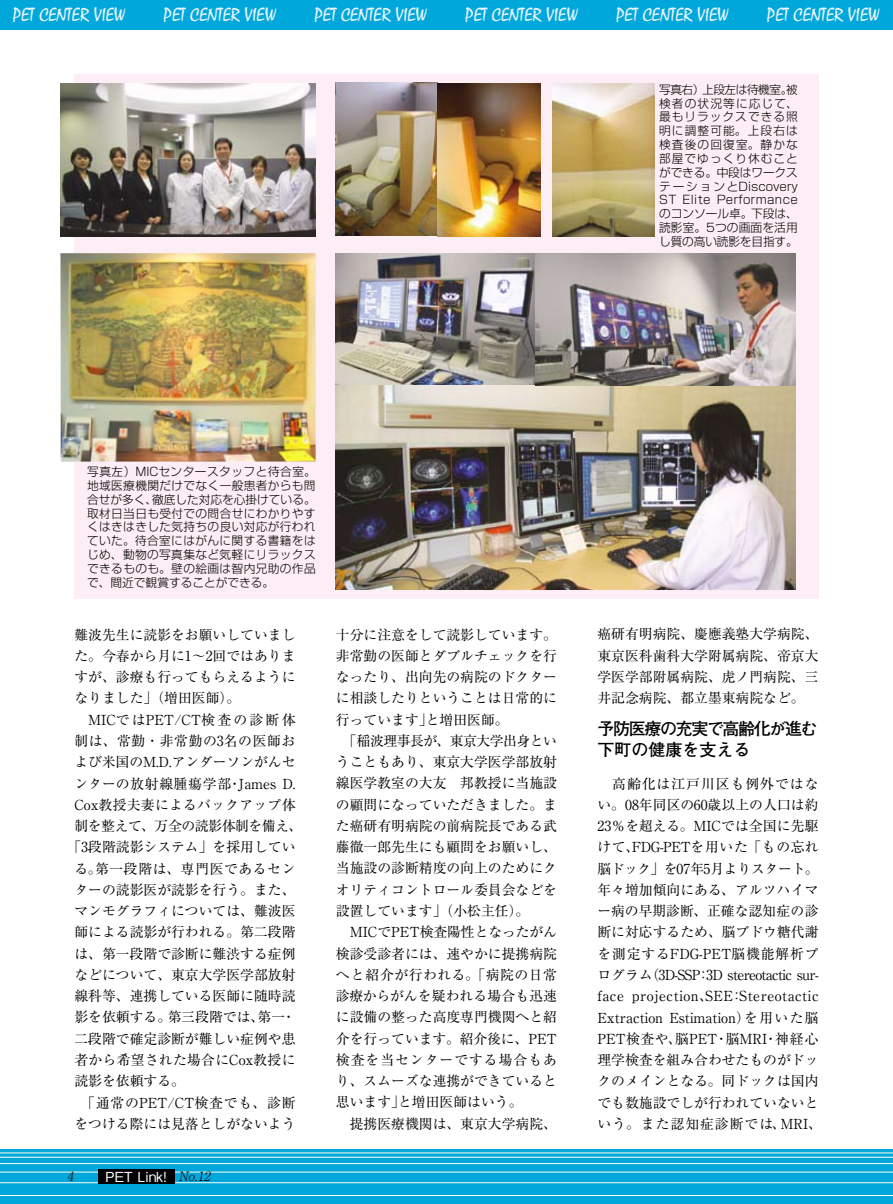
<style>
.page{position:relative;width:893px;height:1204px;background:#fff}
.page>*{position:absolute;margin:0;border:0;box-sizing:border-box;transform-origin:0 0}
.t1{font:19.2px "Mistral";color:#eaf6fd}
.t2{font:700 16.95px/21.3px "Futo Go B101 Pro";letter-spacing:-.08em;color:#000}
.t3{font:13.8px/21.3px "Ryumin Pro";color:#000}
.t4{font:13.8px "Ryumin Pro";letter-spacing:.02em;color:#000}
.t5{font:13.8px "Ryumin Pro";letter-spacing:.025em;color:#000}
.t6{font:13.8px "Ryumin Pro";letter-spacing:.06em;color:#000}
.t7{font:13.8px "Ryumin Pro";letter-spacing:-.03em;color:#000}
.t8{font:13.8px "Ryumin Pro";letter-spacing:.045em;color:#000}
.t9{font:13.8px "Ryumin Pro";letter-spacing:.04em;color:#000}
.t10{font:500 13.8px "Gothic BBB Pro";letter-spacing:-.47em;color:#fff}
.t11{font:13.65px "Ryumin Pro";letter-spacing:.005em;color:#000}
.t12{font:italic 300 12.75px "Ryumin Pro";color:#000}
.t13{font:300 11.7px/13.8px "Shin Go Pro";letter-spacing:.03em;color:#000;text-align:justify}
.s1{font-size:13.8px}
.s2{font-family:"Ryumin Pro";font-weight:300;font-style:italic;font-size:12.75px;color:#000}
</style>
<div class="page">
<div style="left:0;top:0;width:893px;height:30px;background:#00a7db"></div>
<div style="left:0;top:1149px;width:893px;height:54px;background:#00a7db"></div>
<hr style="left:0;top:1152px;width:893px;height:1px;background:#fffeee">
<hr style="left:0;top:1156px;width:893px;height:1px;background:#fffeee">
<hr style="left:0;top:1163px;width:893px;height:1px;background:#fffeee">
<hr style="left:0;top:1171px;width:893px;height:1px;background:#fffeee">
<hr style="left:0;top:1182px;width:893px;height:1px;background:#fffeee">
<hr style="left:0;top:1194px;width:893px;height:1px;background:#fffeee">
<div style="left:74px;top:74px;width:745px;height:524px;background:#fdeef5"></div>
<div style="left:98px;top:1169px;width:76px;height:15px;background:#000"></div>
<img style="left:61px;top:83px;width:255px;height:154px">
<img style="left:60px;top:253px;width:256px;height:208px">
<img style="left:336px;top:253px;width:459px;height:336px">
<img style="left:336px;top:82px;width:204px;height:154px">
<img style="left:553px;top:83px;width:102px;height:153px">
<h1 class="t1" style="left:13px;top:4px;width:114px">PET CENTER VIEW</h1>
<h1 class="t1" style="left:164px;top:4px;width:114px">PET CENTER VIEW</h1>
<h1 class="t1" style="left:314px;top:4px;width:114px">PET CENTER VIEW</h1>
<h1 class="t1" style="left:465px;top:4px;width:114px">PET CENTER VIEW</h1>
<h1 class="t1" style="left:616px;top:4px;width:114px">PET CENTER VIEW</h1>
<h1 class="t1" style="left:767px;top:4px;width:114px">PET CENTER VIEW</h1>
<p class="t13" style="left:659px;top:81px;width:140px">写真右）上段左は待機室。被検者の状況等に応じて、最もリラックスできる照明に調整可能。上段右は検査後の回復室。静かな部屋でゆっくり休むことができる。中段はワークステーションとDiscovery ST Elite Performanceのコンソール卓。下段は、読影室。5つの画面を活用し質の高い読影を目指す。</p>
<p class="t13" style="left:87px;top:463px;width:230px">写真左）MICセンタースタッフと待合室。地域医療機関だけでなく一般患者からも問合せが多く、徹底した対応を心掛けている。取材日当日も受付での問合せにわかりやすくはきはきした気持ちの良い対応が行われていた。待合室にはがんに関する書籍をはじめ、動物の写真集など気軽にリラックスできるものも。壁の絵画は智内兄助の作品で、間近で観賞することができる。</p>
<p class="t11" style="left:74px;top:623px;width:223px">難波先生に読影をお願いしていま<span class="s1">し</span></p>
<p class="t3" style="left:74px;top:644px;width:223px">た。今春から月に1～2回ではありま</p>
<p class="t3" style="left:74px;top:665px;width:223px">すが、診療も行ってもらえるように</p>
<p class="t3" style="left:74px;top:686px;width:167px">なりました」（増田医師）。</p>
<p class="t3" style="left:74px;top:708px;width:223px">　MICではPET/CT検査の診断体</p>
<p class="t8" style="left:74px;top:730px;width:223px">制は、常勤・非常勤の3名の医師お</p>
<p class="t3" style="left:74px;top:750px;width:223px">よび米国のM.D.アンダーソンがんセ</p>
<p class="t5" style="left:74px;top:772px;width:223px">ンターの放射線腫瘍学部・James D.</p>
<p class="t4" style="left:74px;top:793px;width:223px">Cox教授夫妻によるバックアップ体</p>
<p class="t7" style="left:74px;top:815px;width:229px">制を整えて、万全の読影体制を備え、</p>
<p class="t3" style="left:67px;top:835px;width:230px">「3段階読影システム」を採用してい</p>
<p class="t9" style="left:74px;top:857px;width:223px">る。第一段階は、専門医であるセン</p>
<p class="t3" style="left:74px;top:878px;width:223px">ターの読影医が読影を行う。また、</p>
<p class="t3" style="left:74px;top:899px;width:223px">マンモグラフィについては、難波医</p>
<p class="t3" style="left:74px;top:920px;width:223px">師による読影が行われる。第二段階</p>
<p class="t3" style="left:74px;top:941px;width:223px">は、第一段階で診断に難渋する症例</p>
<p class="t3" style="left:74px;top:963px;width:223px">などについて、東京大学医学部放射</p>
<p class="t3" style="left:74px;top:984px;width:223px">線科等、連携している医師に随時読</p>
<p class="t3" style="left:74px;top:1005px;width:223px">影を依頼する。第三段階では、第一・</p>
<p class="t3" style="left:74px;top:1026px;width:223px">二段階で確定診断が難しい症例や患</p>
<p class="t4" style="left:74px;top:1048px;width:223px">者から希望された場合にCox教授に</p>
<p class="t3" style="left:74px;top:1069px;width:112px">読影を依頼する。</p>
<p class="t6" style="left:74px;top:1091px;width:223px">　「通常のPET/CT検査でも、診断</p>
<p class="t3" style="left:74px;top:1111px;width:223px">をつける際には見落としがないよう</p>
<p class="t12" style="left:67px;top:1166px;width:11px">4</p>
<p class="t10" style="left:103px;top:1165px;width:112px">ＰＥＴ Ｌｉｎｋ！ <span class="s2">No．12</span></p>
<p class="t3" style="left:336px;top:622px;width:223px">十分に注意をして読影しています。非常勤の医師とダブルチェックを行なったり、出向先の病院のドクターに相談したりということは日常的に行っています」と増田医師。<br>　「稲波理事長が、東京大学出身ということもあり、東京大学医学部放射線医学教室の大友　邦教授に当施設の顧問になっていただきました。また癌研有明病院の前病院長である武藤徹一郎先生にも顧問をお願いし、当施設の診断精度の向上のためにクオリティコントロール委員会などを設置しています」（小松主任）。　MICでPET検査陽性となったがん検診受診者には、速やかに提携病院へと紹介が行われる。「病院の日常診療からがんを疑われる場合も迅速に設備の整った高度専門機関へと紹介を行っています。紹介後に、PET検査を当センターでする場合もあり、スムーズな連携ができていると思います」と増田医師はいう。<br>　提携医療機関は、東京大学病院、</p>
<p class="t3" style="left:597px;top:622px;width:223px;text-align:justify">癌研有明病院、慶應義塾大学病院、東京医科歯科大学附属病院、帝京大学医学部附属病院、虎ノ門病院、三井記念病院、都立墨東病院など。</p>
<p class="t2" style="left:597px;top:715px;width:222px">予防医療の充実で高齢化が進む下町の健康を支える</p>
<p class="t3" style="left:597px;top:771px;width:226px">　高齢化は江戸川区も例外ではない。08年同区の60歳以上の人口は約<br>23％を超える。MICでは全国に先駆けて、FDG-PETを用いた「もの忘れ脳ドック」を07年5月よりスタート。年々増加傾向にある、アルツハイマー病の早期診断、正確な認知症の診断に対応するため、脳ブドウ糖代謝を測定するFDG-PET脳機能解析プログラム（3D-SSP：3D stereotactic sur&shy;face projection、SEE：Stereotactic<br>Extraction Estimation）を用いた脳<br>PET検査や、脳PET・脳MRI・神経心理学検査を組み合わせたものがドックのメインとなる。同ドックは国内でも数施設でしが行われていないという。また認知症診断では、MRI、</p>
</div>
